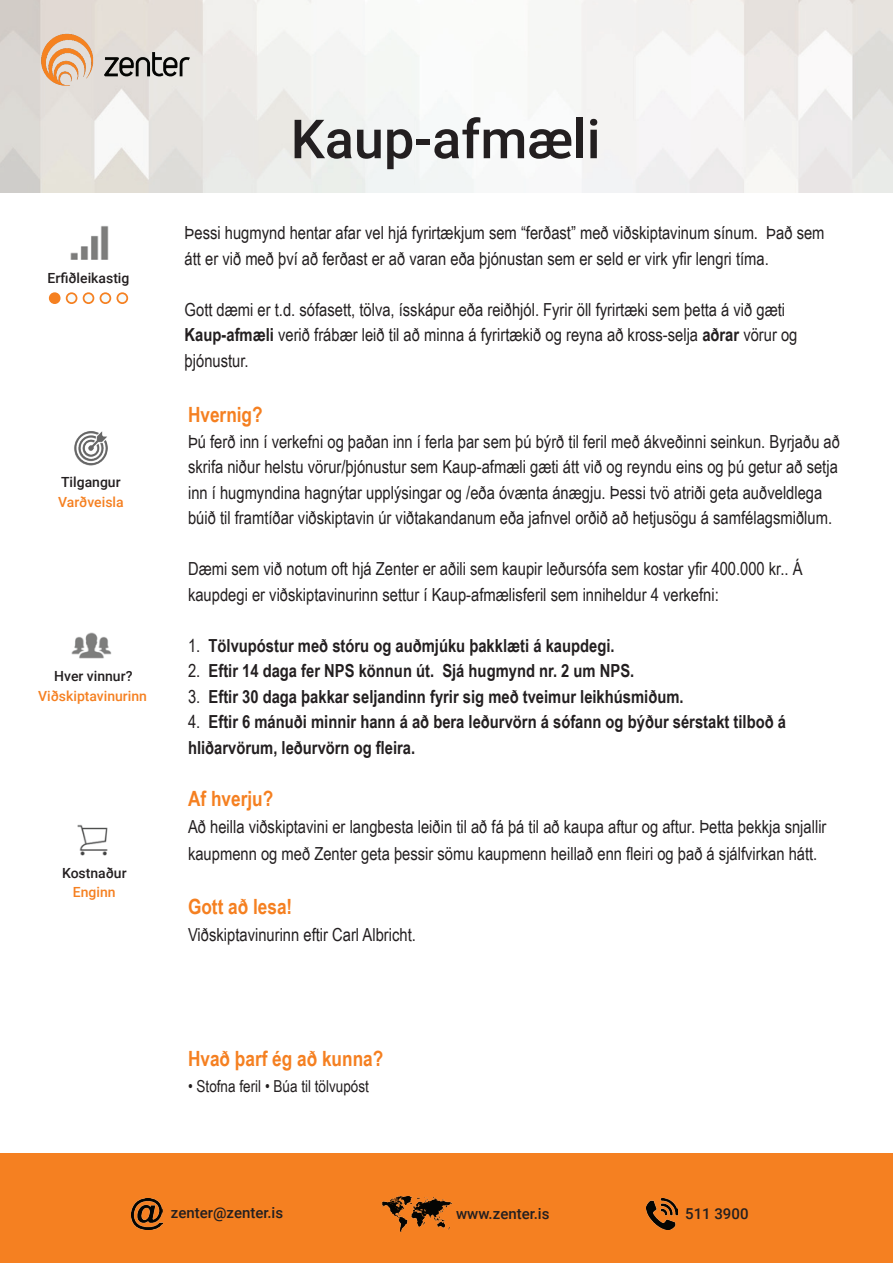
<style>
.page{position:relative;width:893px;height:1263px;background:#fff}
.page>*{position:absolute;margin:0;border:0;box-sizing:border-box;transform-origin:0 0}
.t1{font:500 54px "Roboto";color:#231f20}
.t2{font:700 21px "Arial Narrow";color:#f58021}
.t3{font:18px/25.5px "Arial Narrow";color:#231f20}
.t4{font:700 18px/25.5px "Arial Narrow";color:#231f20}
.t5{font:16.5px "Arial Narrow";color:#231f20}
.t6{font:500 15px "Roboto";color:#231f20}
.t7{font:500 13.95px "Roboto";color:#231f20}
.t8{font:500 13.95px "Roboto";color:#f58021}
.s1{font-weight:700}
.s2{font-weight:400}
</style>
<div class="page">
<div style="left:0;top:1153px;width:893px;height:110px;background:#f58021"></div>
<img style="left:132px;top:1198px;width:31px;height:32px">
<img style="left:381px;top:1197px;width:72px;height:34px">
<img style="left:646px;top:1198px;width:31px;height:32px">
<img style="left:0;top:0;width:893px;height:192px">
<img style="left:38px;top:32px;width:156px;height:55px">
<img style="left:70px;top:226px;width:39px;height:34px">
<img style="left:74px;top:431px;width:34px;height:35px">
<img style="left:71px;top:632px;width:41px;height:27px">
<img style="left:77px;top:824px;width:31px;height:32px">
<div style="left:50px;top:293px;width:10px;height:10px;background:#f58021;border-radius:50%"></div>
<div style="left:49px;top:292px;width:12px;height:12px;border:2px solid #f58021;border-radius:50%"></div>
<div style="left:67px;top:293px;width:10px;height:10px;background:#f6fbfb;border-radius:50%"></div>
<div style="left:66px;top:292px;width:11px;height:12px;border:2px solid #f58021;border-radius:50%"></div>
<div style="left:84px;top:293px;width:9px;height:10px;background:#f6fbfb;border-radius:50%"></div>
<div style="left:83px;top:292px;width:11px;height:12px;border:2px solid #f58021;border-radius:50%"></div>
<div style="left:100px;top:293px;width:10px;height:10px;background:#f6fbfb;border-radius:50%"></div>
<div style="left:100px;top:292px;width:11px;height:12px;border:2px solid #f58021;border-radius:50%"></div>
<div style="left:117px;top:293px;width:10px;height:10px;background:#f6fbfb;border-radius:50%"></div>
<div style="left:116px;top:292px;width:12px;height:12px;border:2px solid #f58021;border-radius:50%"></div>
<p class="t7" style="left:48px;top:268px;width:83px">Erfiðleikastig</p>
<p class="t7" style="left:61px;top:473px;width:61px">Tilgangur</p>
<p class="t8" style="left:58px;top:492px;width:67px">Varðveisla</p>
<p class="t7" style="left:54px;top:666px;width:80px">Hver vinnur?</p>
<p class="t8" style="left:38px;top:686px;width:110px">Viðskiptavinurinn</p>
<p class="t7" style="left:62px;top:863px;width:66px">Kostnaður</p>
<p class="t8" style="left:73px;top:882px;width:44px">Enginn</p>
<h1 class="t1" style="left:291px;top:101px;width:311px">Kaup-afmæli</h1>
<p class="t3" style="left:185px;top:219px;width:641px">Þessi hugmynd hentar afar vel hjá fyrirtækjum sem “ferðast” með viðskiptavinum sínum. Það sem átt er við með því að ferðast er að varan eða þjónustan sem er seld er virk yfir lengri tíma.</p>
<p class="t3" style="left:185px;top:296px;width:614px">Gott dæmi er t.d. sófasett, tölva, ísskápur eða reiðhjól. Fyrir öll fyrirtæki sem þetta á við gæti<br><span class="s1">Kaup-afmæli</span> verið frábær leið til að minna á fyrirtækið og reyna að kross-selja <span class="s1">aðrar</span> vörur og þjónustur.</p>
<p class="t2" style="left:188px;top:399px;width:76px">Hvernig?</p>
<p class="t3" style="left:188px;top:428px;width:653px">Þú ferð inn í verkefni og þaðan inn í ferla þar sem þú býrð til feril með ákveðinni seinkun. Byrjaðu að skrifa niður helstu vörur/þjónustur sem Kaup-afmæli gæti átt við og reyndu eins og þú getur að setja inn í hugmyndina hagnýtar upplýsingar og /eða óvænta ánægju. Þessi tvö atriði geta auðveldlega búið til framtíðar viðskiptavin úr viðtakandanum eða jafnvel orðið að hetjusögu á samfélagsmiðlum.</p>
<p class="t3" style="left:188px;top:555px;width:616px">Dæmi sem við notum oft hjá Zenter er aðili sem kaupir leðursófa sem kostar yfir 400.000 kr.. Á kaupdegi er viðskiptavinurinn settur í Kaup-afmælisferil sem inniheldur 4 verkefni:</p>
<p class="t4" style="left:188px;top:632px;width:428px"><span class="s2">1.</span> Tölvupóstur með stóru og auðmjúku þakklæti á kaupdegi.</p>
<p class="t4" style="left:188px;top:657px;width:448px"><span class="s2">2.</span> Eftir 14 daga fer NPS könnun út. Sjá hugmynd nr. 2 um NPS.</p>
<p class="t4" style="left:188px;top:683px;width:497px"><span class="s2">3.</span> Eftir 30 daga þakkar seljandinn fyrir sig með tveimur leikhúsmiðum.</p>
<p class="t4" style="left:188px;top:708px;width:599px"><span class="s2">4.</span> Eftir 6 mánuði minnir hann á að bera leðurvörn á sófann og býður sérstakt tilboð á hliðarvörum, leðurvörn og fleira.</p>
<p class="t2" style="left:188px;top:783px;width:87px">Af hverju?</p>
<p class="t3" style="left:188px;top:813px;width:640px;line-height:27px">Að heilla viðskiptavini er langbesta leiðin til að fá þá til að kaupa aftur og aftur. Þetta þekkja snjallir kaupmenn og með Zenter geta þessir sömu kaupmenn heillað enn fleiri og það á sjálfvirkan hátt.</p>
<p class="t2" style="left:188px;top:891px;width:106px">Gott að lesa!</p>
<p class="t3" style="left:188px;top:921px;width:229px">Viðskiptavinurinn eftir Carl Albricht.</p>
<p class="t2" style="left:188px;top:1043px;width:197px">Hvað þarf ég að kunna?</p>
<p class="t5" style="left:188px;top:1074px;width:182px">• Stofna feril • Búa til tölvupóst</p>
<p class="t6" style="left:171px;top:1202px;width:114px">zenter@zenter.is</p>
<p class="t6" style="left:456px;top:1203px;width:95px">www.zenter.is</p>
<p class="t6" style="left:685px;top:1203px;width:65px">511 3900</p>
</div>
